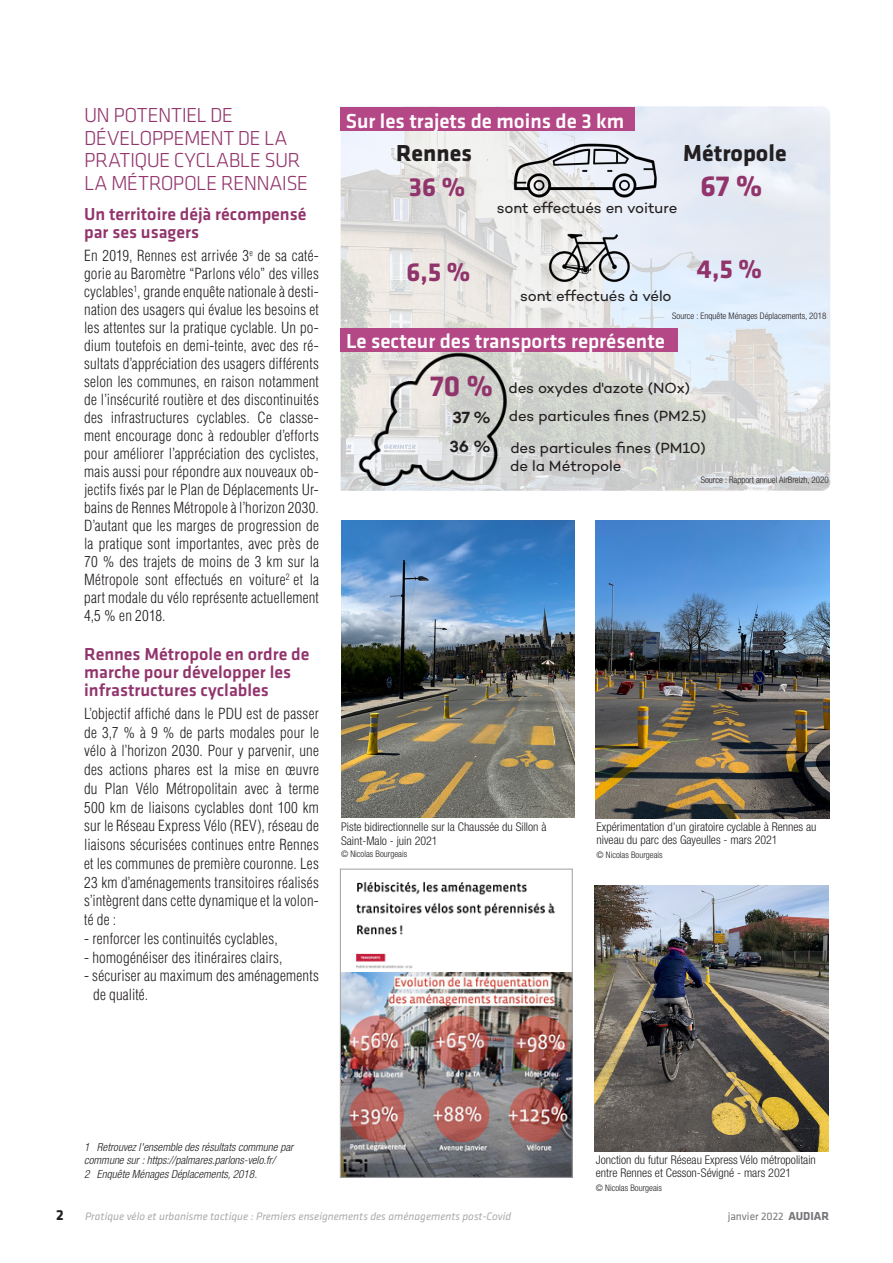
<style>
.page{position:relative;width:893px;height:1263px;background:#fff}
.page>*{position:absolute;margin:0;border:0;box-sizing:border-box;transform-origin:0 0}
.t1{font:700 30px "Klavika";color:#92346c}
.t2{font:700 27px "Klavika";color:#92346c}
.t3{font:700 24px "Klavika";color:#231f20}
.T1_DEF{font:300 21px/22.5px "Klavika";letter-spacing:-.03em;color:#92346c}
.t4{font:500 21px "Klavika";color:#fff}
.T2{font:500 18px/18px "Klavika";color:#92346c}
.t5{font:600 16.5px "Campton";color:#231f20}
.texte{font:300 condensed 15px/18px "Helvetica LT Std";letter-spacing:.01em;color:#231f20;text-align:justify}
.t6{font:15px "Campton";letter-spacing:-.005em;color:#231f20}
.t7{font:700 15px "Klavika";color:#231f20}
.légende_photo{font:300 condensed 12px/13.5px "Helvetica Neue LT Std";color:#231f20}
.crédit_photo{font:300 condensed 12px/13.5px "Helvetica Neue LT Std";color:#231f20}
.note_bas_de_page{font:italic 300 condensed 11.25px/13.5px "Helvetica Neue LT Std";color:#231f20}
.t8{font:italic 11.25px "Klavika";color:#aaabaf}
.t9{font:11.25px "Klavika";color:#76787b}
.légende_photo-2{font:300 condensed 9px "Helvetica Neue LT Std";color:#231f20}
.s1{font-weight:700;font-size:12px}
</style>
<div class="page">
<img style="left:341px;top:520px;width:233px;height:298px">
<img style="left:594px;top:885px;width:234px;height:266px">
<img style="left:595px;top:520px;width:234px;height:298px">
<img style="left:341px;top:106px;width:489px;height:385px">
<img style="left:546px;top:228px;width:91px;height:59px">
<img style="left:354px;top:352px;width:154px;height:139px">
<div style="left:340px;top:108px;width:295px;height:23px;background:#b44786"></div>
<img style="left:509px;top:141px;width:149px;height:56px">
<div style="left:340px;top:328px;width:337px;height:23px;background:#b44786"></div>
<img style="left:342px;top:882px;width:228px;height:293px">
<div style="left:340px;top:869px;width:232px;height:308px;border:1px solid #9d9fa2"></div>
<p class="T1_DEF" style="left:84px;top:104px;width:226px">UN POTENTIEL DE<br>DÉVELOPPEMENT DE LA<br>PRATIQUE CYCLABLE SUR<br>LA MÉTROPOLE RENNAISE</p>
<p class="T2" style="left:84px;top:206px;width:224px">Un territoire déjà récompensé par ses usagers</p>
<p class="texte" style="left:84px;top:246px;width:236px">En 2019, Rennes est arrivée 3<sup>e</sup> de sa caté&shy;gorie au Baromètre “Parlons vélo” des villes cyclables<sup>1</sup>, grande enquête nationale à desti&shy;nation des usagers qui évalue les besoins et les attentes sur la pratique cyclable. Un po&shy;dium toutefois en demi-teinte, avec des ré&shy;sultats d’appréciation des usagers différents selon les communes, en raison notamment de l’insécurité routière et des discontinuités des infrastructures cyclables. Ce classe&shy;ment encourage donc à redoubler d’efforts pour améliorer l’appréciation des cyclistes, mais aussi pour répondre aux nouveaux ob&shy;jectifs fixés par le Plan de Déplacements Ur&shy;bains de Rennes Métropole à l’horizon 2030.<br>D’autant que les marges de progression de la pratique sont importantes, avec près de 70 % des trajets de moins de 3 km sur la Métropole sont effectués en voiture<sup>2</sup> et la part modale du vélo représente actuellement 4,5 % en 2018.</p>
<p class="T2" style="left:84px;top:645px;width:227px">Rennes Métropole en ordre de marche pour développer les infrastructures cyclables</p>
<p class="texte" style="left:84px;top:704px;width:236px;line-height:18.8px">L’objectif affiché dans le PDU est de passer de 3,7 % à 9 % de parts modales pour le vélo à l’horizon 2030. Pour y parvenir, une des actions phares est la mise en œuvre du Plan Vélo Métropolitain avec à terme 500 km de liaisons cyclables dont 100 km sur le Réseau Express Vélo (REV), réseau de liaisons sécurisées continues entre Rennes et les communes de première couronne. Les 23 km d’aménagements transitoires réalisés s’intègrent dans cette dynamique et la volon&shy;té de :</p>
<p class="texte" style="left:84px;top:929px;width:195px">- renforcer les continuités cyclables,</p>
<p class="texte" style="left:84px;top:948px;width:200px">- homogénéiser des itinéraires clairs,</p>
<p class="texte" style="left:93px;top:966px;width:227px;line-height:18.8px;text-indent:-9px">- sécuriser au maximum des aménagements de qualité.</p>
<p class="t4" style="left:346px;top:110px;width:280px">Sur les trajets de moins de 3 km</p>
<p class="t3" style="left:396px;top:140px;width:77px">Rennes</p>
<p class="t3" style="left:683px;top:140px;width:105px">Métropole</p>
<p class="t2" style="left:409px;top:172px;width:58px">36 %</p>
<p class="t1" style="left:700px;top:170px;width:63px">67 %</p>
<p class="t2" style="left:406px;top:257px;width:66px">6,5 %</p>
<p class="t6" style="left:497px;top:198px;width:182px">sont effectués en voiture</p>
<p class="t6" style="left:520px;top:287px;width:153px">sont effectués à vélo</p>
<p class="t2" style="left:697px;top:254px;width:67px">4,5 %</p>
<p class="légende_photo-2" style="left:672px;top:310px;width:156px">Source : Enquête Ménages Déplacements, 2018</p>
<p class="t4" style="left:346px;top:330px;width:320px">Le secteur des transports représente</p>
<p class="t1" style="left:430px;top:369px;width:64px">70 %</p>
<p class="t5" style="left:452px;top:407px;width:40px">37%</p>
<p class="t5" style="left:449px;top:436px;width:43px">36 %</p>
<p class="t6" style="left:509px;top:378px;width:183px">des oxydes d'azote (NOx)</p>
<p class="t6" style="left:509px;top:407px;width:199px">des particules fines (PM2.5)</p>
<p class="t6" style="left:510px;top:439px;width:197px">des particules fines (PM10)</p>
<p class="t6" style="left:510px;top:456px;width:113px">de la Métropole</p>
<p class="légende_photo-2" style="left:701px;top:475px;width:130px">Source : Rapport annuel AirBreizh, 2020</p>
<p class="légende_photo" style="left:341px;top:820px;width:207px">Piste bidirectionnelle sur la Chaussée du Sillon à<br>Saint-Malo - juin 2021</p>
<p class="légende_photo-2" style="left:341px;top:848px;width:68px">© Nicolas Bourgeais</p>
<p class="légende_photo" style="left:597px;top:820px;width:222px">Expérimentation d’un giratoire cyclable à Rennes au niveau du parc des Gayeulles - mars 2021</p>
<p class="légende_photo-2" style="left:597px;top:850px;width:68px">© Nicolas Bourgeais</p>
<p class="note_bas_de_page" style="left:84px;top:1140px;width:211px">1 Retrouvez l'ensemble des résultats commune par commune sur : https://palmares.parlons-velo.fr/</p>
<p class="note_bas_de_page" style="left:84px;top:1167px;width:174px">2 Enquête Ménages Déplacements, 2018.</p>
<p class="crédit_photo" style="left:596px;top:1152px;width:222px">Jonction du futur Réseau Express Vélo métropolitain entre Rennes et Cesson-Sévigné - mars 2021</p>
<p class="légende_photo-2" style="left:596px;top:1183px;width:68px">© Nicolas Bourgeais</p>
<p class="t7" style="left:56px;top:1207px;width:9px">2</p>
<p class="t8" style="left:85px;top:1210px;width:428px">Pratique vélo et urbanisme tactique : Premiers enseignements des aménagements post-Covid</p>
<p class="t9" style="left:728px;top:1210px;width:103px">janvier 2022 <span class="s1">AUDIAR</span></p>
</div>
